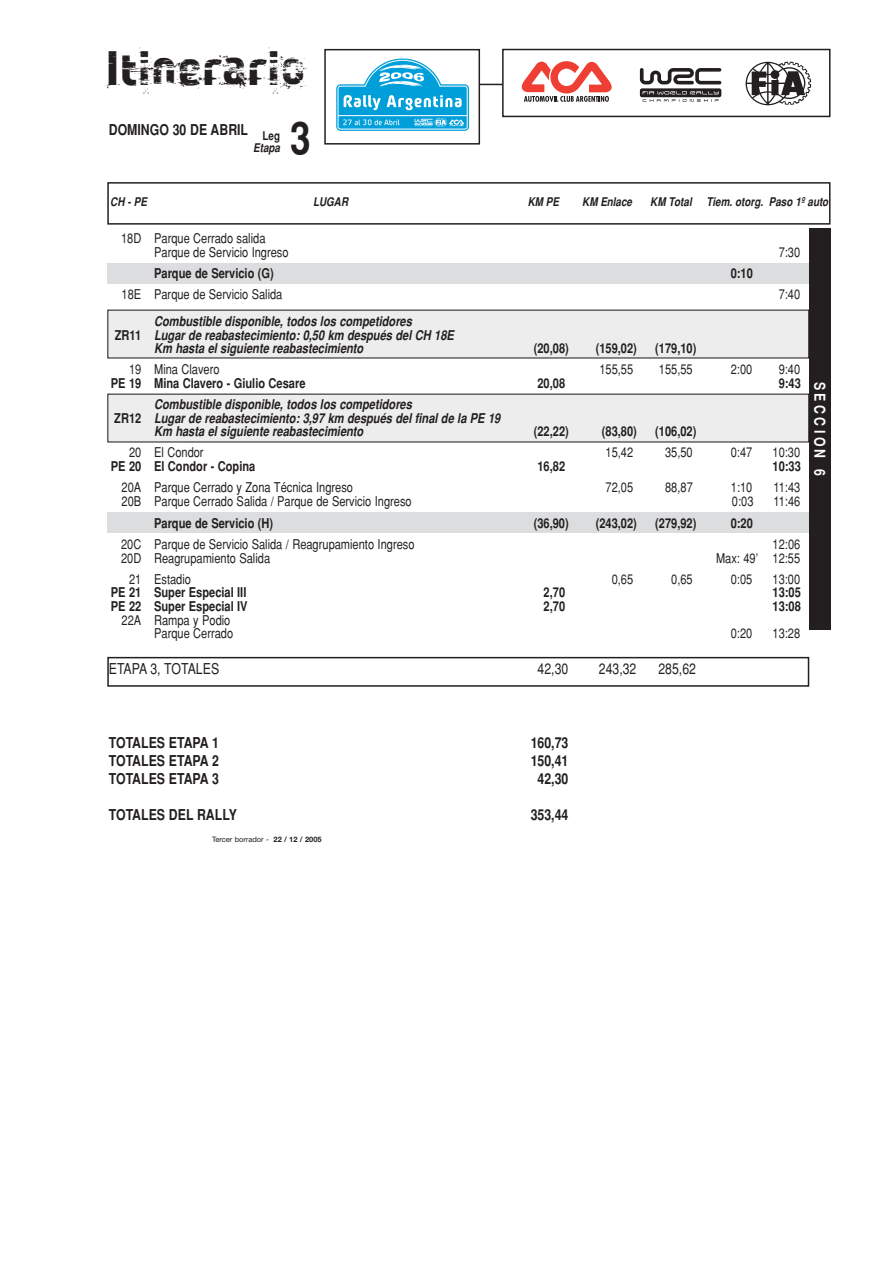
<style>
.page{position:relative;width:893px;height:1263px;background:#fff}
.page>*{position:absolute;margin:0;border:0;box-sizing:border-box;transform-origin:0 0}
.t1{font:45px "WRC Dirty";color:#231f20}
.t2{font:700 condensed 45px "Helvetica";color:#231f20}
.t3{font:700 condensed 15px "Helvetica";color:#231f20}
.t4{font:condensed 15px "Helvetica";color:#231f20}
.t5{font:700 condensed 15px "Helvetica";letter-spacing:.23em;color:#fff}
.t6{font:condensed 13.5px/13.6px "Helvetica";color:#231f20}
.t7{font:italic 700 condensed 13.5px "Helvetica";color:#231f20}
.t8{font:700 condensed 13.5px "Helvetica";color:#231f20}
.t9{font:italic 700 condensed 12px "Helvetica";color:#231f20}
.t10{font:7.5px "Helvetica Neue";color:#231f20}
.s1{font-style:normal}
.s2{font-weight:700}
</style>
<div class="page">
<div style="left:107px;top:657px;width:702px;height:30px;border:2px solid #231f20"></div>
<div style="left:809px;top:228px;width:21px;height:402px;background:#231f20"></div>
<div style="left:107px;top:182px;width:723px;height:43px;border:2px solid #231f20"></div>
<div style="left:107px;top:263px;width:702px;height:21px;background:#dcddde"></div>
<div style="left:107px;top:512px;width:702px;height:21px;background:#dcddde"></div>
<div style="left:108px;top:310px;width:700px;height:48px;background:#ededee"></div>
<div style="left:108px;top:394px;width:700px;height:48px;background:#ededee"></div>
<div style="left:502px;top:49px;width:328px;height:68px;border:2px solid #231f20"></div>
<svg style="left:640px;top:68px;width:81px;height:34px"></svg>
<svg style="left:745px;top:62px;width:66px;height:43px"></svg>
<div style="left:324px;top:49px;width:156px;height:96px;border:2px solid #231f20"></div>
<svg style="left:336px;top:59px;width:133px;height:72px"></svg>
<svg style="left:521px;top:61px;width:91px;height:41px"></svg>
<svg style="left:479px;top:84px;width:24px;height:1px"></svg>
<h1 class="t1" style="left:105px;top:51px;width:202px">Itinerario</h1>
<p class="t3" style="left:109px;top:124px;width:173px">DOMINGO 30 DE ABRIL <sub>Leg</sub></p>
<p class="t9" style="left:253px;top:143px;width:28px">Etapa</p>
<h1 class="t2" style="left:290px;top:122px;width:22px">3</h1>
<p class="t9" style="left:110px;top:198px;width:38px">CH - PE</p>
<p class="t9" style="left:313px;top:198px;width:36px">LUGAR</p>
<p class="t9" style="left:528px;top:198px;width:33px">KM PE</p>
<p class="t9" style="left:582px;top:198px;width:51px">KM Enlace</p>
<p class="t9" style="left:650px;top:198px;width:179px">KM Total Tiem. otorg. Paso 1º auto</p>
<p class="t6" style="left:154px;top:233px;width:136px;text-indent:-33px">18D Parque Cerrado salida<br>Parque de Servicio Ingreso</p>
<p class="t6" style="left:778px;top:247px;width:23px">7:30</p>
<p class="t8" style="left:154px;top:268px;width:121px">Parque de Servicio (G)</p>
<p class="t8" style="left:730px;top:268px;width:24px">0:10</p>
<p class="t6" style="left:122px;top:289px;width:162px">18E Parque de Servicio Salida</p>
<p class="t6" style="left:778px;top:289px;width:23px">7:40</p>
<p class="t7" style="left:154px;top:317px;width:259px">Combustible disponible, todos los competidores</p>
<p class="t7" style="left:115px;top:330px;width:340px"><span class="s1">ZR11</span> Lugar de reabastecimiento: 0,50 km después del CH 18E</p>
<p class="t7" style="left:154px;top:344px;width:211px">Km hasta el siguiente reabastecimiento</p>
<p class="t8" style="left:533px;top:344px;width:37px">(20,08)</p>
<p class="t8" style="left:595px;top:344px;width:43px">(159,02)</p>
<p class="t8" style="left:655px;top:344px;width:43px">(179,10)</p>
<p class="t6" style="left:129px;top:364px;width:92px">19 Mina Clavero</p>
<p class="t6" style="left:599px;top:364px;width:35px">155,55</p>
<p class="t6" style="left:659px;top:364px;width:35px">155,55</p>
<p class="t6" style="left:730px;top:364px;width:23px">2:00</p>
<p class="t6" style="left:778px;top:364px;width:23px">9:40</p>
<p class="t8" style="left:111px;top:378px;width:196px">PE 19 Mina Clavero - Giulio Cesare</p>
<p class="t8" style="left:537px;top:378px;width:29px">20,08</p>
<p class="t8" style="left:778px;top:378px;width:24px">9:43</p>
<p class="t7" style="left:154px;top:399px;width:259px">Combustible disponible, todos los competidores</p>
<p class="t7" style="left:114px;top:413px;width:387px"><span class="s1">ZR12</span> Lugar de reabastecimiento: 3,97 km después del final de la PE 19</p>
<p class="t7" style="left:154px;top:427px;width:211px">Km hasta el siguiente reabastecimiento</p>
<p class="t8" style="left:533px;top:427px;width:37px">(22,22)</p>
<p class="t8" style="left:602px;top:427px;width:37px">(83,80)</p>
<p class="t8" style="left:655px;top:427px;width:43px">(106,02)</p>
<p class="t6" style="left:129px;top:447px;width:76px">20 El Condor</p>
<p class="t6" style="left:605px;top:447px;width:29px">15,42</p>
<p class="t6" style="left:665px;top:447px;width:29px">35,50</p>
<p class="t6" style="left:730px;top:447px;width:23px">0:47</p>
<p class="t6" style="left:772px;top:447px;width:29px">10:30</p>
<p class="t8" style="left:111px;top:461px;width:146px">PE 20 El Condor - Copina</p>
<p class="t8" style="left:537px;top:461px;width:29px">16,82</p>
<p class="t8" style="left:772px;top:461px;width:30px">10:33</p>
<p class="t6" style="left:122px;top:482px;width:233px">20A Parque Cerrado y Zona Técnica Ingreso</p>
<p class="t6" style="left:605px;top:482px;width:29px">72,05</p>
<p class="t6" style="left:665px;top:482px;width:29px">88,87</p>
<p class="t6" style="left:730px;top:482px;width:23px">1:10</p>
<p class="t6" style="left:773px;top:482px;width:28px">11:43</p>
<p class="t6" style="left:122px;top:495px;width:291px">20B Parque Cerrado Salida / Parque de Servicio Ingreso</p>
<p class="t6" style="left:732px;top:495px;width:23px">0:03</p>
<p class="t6" style="left:773px;top:495px;width:28px">11:46</p>
<p class="t8" style="left:154px;top:518px;width:120px">Parque de Servicio (H)</p>
<p class="t8" style="left:533px;top:518px;width:37px">(36,90)</p>
<p class="t8" style="left:595px;top:518px;width:43px">(243,02)</p>
<p class="t8" style="left:655px;top:518px;width:43px">(279,92)</p>
<p class="t8" style="left:730px;top:518px;width:24px">0:20</p>
<p class="t6" style="left:121px;top:539px;width:295px">20C Parque de Servicio Salida / Reagrupamiento Ingreso</p>
<p class="t6" style="left:772px;top:539px;width:29px">12:06</p>
<p class="t6" style="left:121px;top:552px;width:151px">20D Reagrupamiento Salida</p>
<p class="t6" style="left:716px;top:552px;width:86px">Max: 49’ 12:55</p>
<p class="t6" style="left:129px;top:574px;width:63px">21 Estadio</p>
<p class="t6" style="left:611px;top:574px;width:23px">0,65</p>
<p class="t6" style="left:671px;top:574px;width:23px">0,65</p>
<p class="t6" style="left:730px;top:574px;width:23px">0:05</p>
<p class="t6" style="left:772px;top:574px;width:29px">13:00</p>
<p class="t8" style="left:111px;top:588px;width:137px">PE 21 Super Especial III</p>
<p class="t8" style="left:543px;top:588px;width:23px">2,70</p>
<p class="t8" style="left:772px;top:588px;width:30px">13:05</p>
<p class="t8" style="left:111px;top:601px;width:138px">PE 22 Super Especial IV</p>
<p class="t8" style="left:543px;top:601px;width:23px">2,70</p>
<p class="t8" style="left:772px;top:601px;width:30px">13:08</p>
<p class="t6" style="left:122px;top:614px;width:113px;text-align:right">22A Rampa y Podio<br>Parque Cerrado</p>
<p class="t6" style="left:730px;top:628px;width:23px">0:20</p>
<p class="t6" style="left:772px;top:628px;width:29px">13:28</p>
<p class="t4" style="left:109px;top:663px;width:112px">ETAPA 3, TOTALES</p>
<p class="t4" style="left:537px;top:663px;width:32px">42,30</p>
<p class="t4" style="left:599px;top:663px;width:39px">243,32</p>
<p class="t4" style="left:658px;top:663px;width:39px">285,62</p>
<p class="t5" style="left:825px;top:382px;width:95px;rotate:90deg">SECCION 6</p>
<p class="t3" style="left:109px;top:737px;width:112px">TOTALES ETAPA 1</p>
<p class="t3" style="left:530px;top:737px;width:39px">160,73</p>
<p class="t3" style="left:109px;top:755px;width:112px">TOTALES ETAPA 2</p>
<p class="t3" style="left:530px;top:755px;width:39px">150,41</p>
<p class="t3" style="left:109px;top:773px;width:112px">TOTALES ETAPA 3</p>
<p class="t3" style="left:537px;top:773px;width:32px">42,30</p>
<p class="t3" style="left:109px;top:809px;width:130px">TOTALES DEL RALLY</p>
<p class="t3" style="left:530px;top:809px;width:39px">353,44</p>
<p class="t10" style="left:212px;top:836px;width:111px">Tercer borrador - <span class="s2">22 / 12 / 2005</span></p>
</div>
